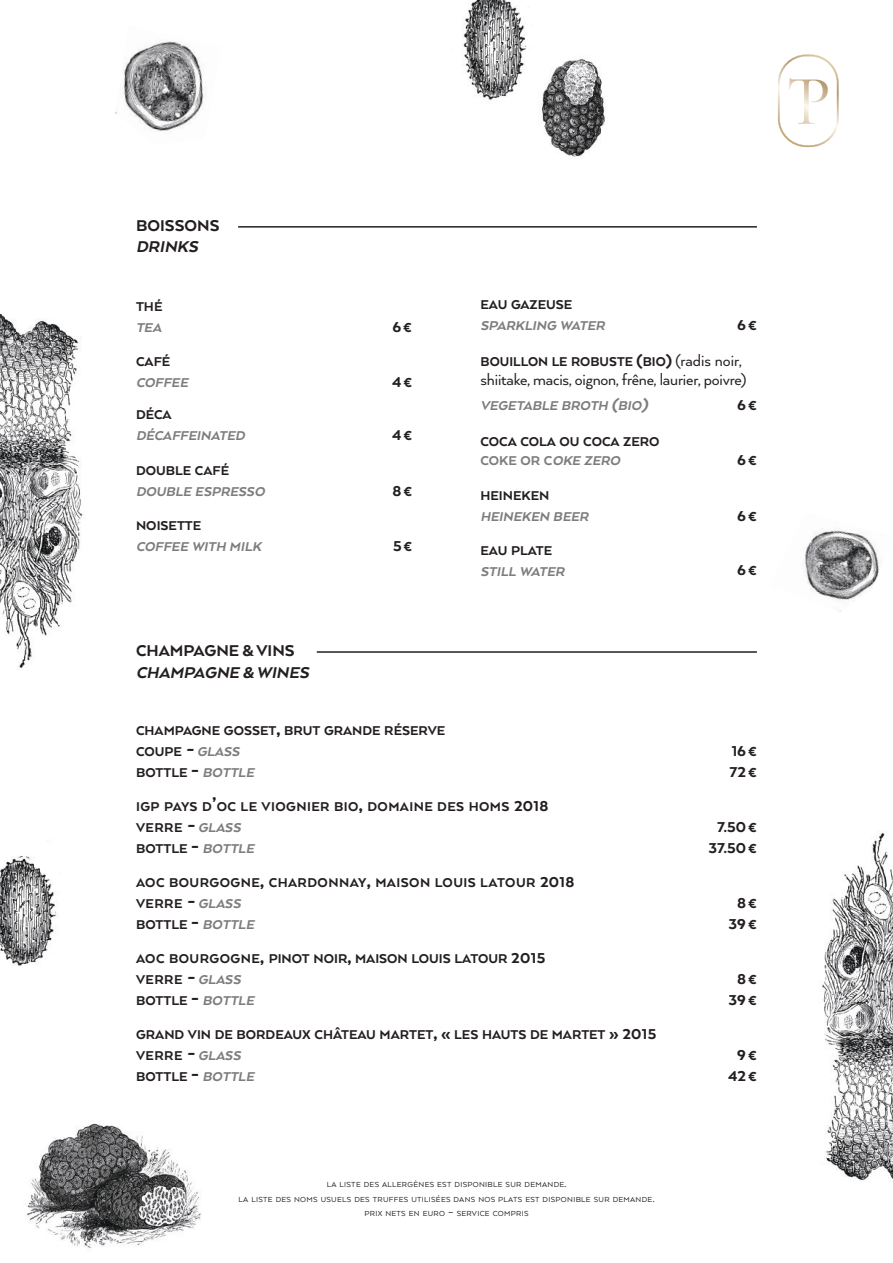
<style>
.page{position:relative;width:893px;height:1263px;background:#fff}
.page>*{position:absolute;margin:0;border:0;box-sizing:border-box;transform-origin:0 0}
.t1{font:18px "TRIAL Arquitecta Office";letter-spacing:-.01em;color:#241f1f}
.t2{font:700 18px "TRIAL Arquitecta Office";color:#241f1f}
.t3{font:italic 700 18px "TRIAL Arquitecta Office";color:#241f1f}
.t4{font:700 16.5px "TRIAL Arquitecta Office";color:#241f1f}
.t5{font:700 14.7px/21px "TRIAL Arquitecta Office";color:#241f1f}
.t6{font:700 14.7px/21px "TRIAL Arquitecta Office";letter-spacing:.03em;color:#241f1f}
.t7{font:italic 700 14.7px "TRIAL Arquitecta Office";color:#7d7c7e}
.t8{font:8.4px/14.4px "TRIAL Arquitecta Office";letter-spacing:.035em;color:#241f1f;text-align:center}
.s1{font-size:15px}
.s2{font-size:21px}
.s3{font-style:italic;font-size:21px}
.s4{font-style:italic;color:#7d7c7e}
.s5{font-size:18px}
.s6{font-weight:400;font-size:18px}
.s7{color:#7d7c7e}
.s8{font-size:16.5px}
.s9{font-size:12px}
</style>
<div class="page">
<hr style="left:238px;top:226px;width:519px;height:2px;background:#241f1f">
<hr style="left:317px;top:651px;width:440px;height:2px;background:#241f1f">
<svg style="left:778px;top:54px;width:61px;height:93px"></svg>
<img style="left:0;top:314px;width:83px;height:355px">
<img style="left:822px;top:832px;width:71px;height:349px">
<img style="left:116px;top:41px;width:88px;height:90px">
<img style="left:804px;top:530px;width:75px;height:82px">
<img style="left:462px;top:0;width:65px;height:100px">
<img style="left:541px;top:59px;width:65px;height:98px">
<img style="left:0;top:840px;width:58px;height:126px">
<img style="left:26px;top:1123px;width:175px;height:125px">
<p class="t2" style="left:136px;top:215px;width:85px">BOISSONS</p>
<p class="t3" style="left:136px;top:236px;width:67px">DRINKS</p>
<p class="t5" style="left:136px;top:296px;width:28px">THÉ</p>
<p class="t7" style="left:136px;top:319px;width:30px">TEA</p>
<p class="t4" style="left:392px;top:317px;width:21px">6<span class="s1">€</span></p>
<p class="t5" style="left:136px;top:351px;width:36px">CAFÉ</p>
<p class="t7" style="left:136px;top:374px;width:56px">COFFEE</p>
<p class="t4" style="left:392px;top:372px;width:22px">4<span class="s1">€</span></p>
<p class="t5" style="left:136px;top:404px;width:37px">DÉCA</p>
<p class="t7" style="left:136px;top:427px;width:113px">DÉCAFFEINATED</p>
<p class="t4" style="left:392px;top:425px;width:22px">4<span class="s1">€</span></p>
<p class="t5" style="left:136px;top:460px;width:95px">DOUBLE CAFÉ</p>
<p class="t7" style="left:136px;top:483px;width:133px">DOUBLE ESPRESSO</p>
<p class="t4" style="left:393px;top:482px;width:21px">8<span class="s1">€</span></p>
<p class="t5" style="left:136px;top:515px;width:67px">NOISETTE</p>
<p class="t7" style="left:136px;top:538px;width:130px">COFFEE WITH MILK</p>
<p class="t4" style="left:393px;top:536px;width:21px">5<span class="s1">€</span></p>
<p class="t2" style="left:136px;top:640px;width:160px">CHAMPAGNE &amp; VINS</p>
<p class="t3" style="left:136px;top:662px;width:178px">CHAMPAGNE &amp; WINES</p>
<p class="t5" style="left:136px;top:720px;width:311px">CHAMPAGNE GOSSET<span class="s2">,</span> BRUT GRANDE RÉSERVE<br>COUPE <span class="s3">-</span> <span class="s4">GLASS</span></p>
<p class="t5" style="left:480px;top:294px;width:93px">EAU GAZEUSE</p>
<p class="t7" style="left:480px;top:318px;width:129px">SPARKLING WATER</p>
<p class="t4" style="left:737px;top:316px;width:21px">6<span class="s1">€</span></p>
<p class="t5" style="left:480px;top:351px;width:263px">BOUILLON LE ROBUSTE <span class="s5">(</span>BIO<span class="s5">)</span> <span class="s6">(radis noir,</span></p>
<p class="t1" style="left:480px;top:369px;width:267px">shiitake, macis, oignon, frêne, laurier, poivre)</p>
<p class="t7" style="left:480px;top:398px;width:172px">VEGETABLE BROTH <span class="s5">(</span>BIO<span class="s5">)</span></p>
<p class="t4" style="left:737px;top:396px;width:21px">6<span class="s1">€</span></p>
<p class="t5" style="left:480px;top:431px;width:181px;line-height:19.5px">COCA COLA OU COCA ZERO<br><span class="s7">COKE OR C</span><span class="s4">OKEZERO</span></p>
<p class="t4" style="left:737px;top:451px;width:21px">6<span class="s1">€</span></p>
<p class="t5" style="left:480px;top:485px;width:70px">HEINEKEN</p>
<p class="t7" style="left:480px;top:509px;width:113px">HEINEKEN BEER</p>
<p class="t4" style="left:737px;top:507px;width:21px">6<span class="s1">€</span></p>
<p class="t5" style="left:480px;top:540px;width:73px">EAU PLATE</p>
<p class="t7" style="left:480px;top:563px;width:89px">STILL WATER</p>
<p class="t4" style="left:737px;top:560px;width:21px">6<span class="s1">€</span></p>
<p class="t4" style="left:732px;top:742px;width:27px">16<span class="s1">€</span></p>
<p class="t5" style="left:136px;top:762px;width:122px">BOTTLE <span class="s2">-</span> <span class="s4">BOTTLE</span></p>
<p class="t4" style="left:730px;top:763px;width:29px">72<span class="s1">€</span></p>
<p class="t6" style="left:136px;top:796px;width:414px">IGP PAYS D<span class="s2">’</span>OC LE VIOGNIER BIO<span class="s2">,</span> DOMAINE DES HOMS <span class="s8">2018<br></span>VERRE <span class="s3">-</span> <span class="s4">GLASS</span></p>
<p class="t4" style="left:717px;top:818px;width:41px">7.50<span class="s1">€</span></p>
<p class="t5" style="left:136px;top:838px;width:122px">BOTTLE <span class="s2">-</span> <span class="s4">BOTTLE</span></p>
<p class="t4" style="left:708px;top:839px;width:50px">37.50<span class="s1">€</span></p>
<p class="t6" style="left:136px;top:872px;width:440px">AOC BOURGOGNE<span class="s2">,</span> CHARDONNAY<span class="s2">,</span> MAISON LOUIS LATOUR <span class="s8">2018<br></span>VERRE <span class="s3">-</span> <span class="s4">GLASS</span></p>
<p class="t4" style="left:737px;top:893px;width:21px">8<span class="s1">€</span></p>
<p class="t5" style="left:136px;top:914px;width:122px">BOTTLE <span class="s2">-</span> <span class="s4">BOTTLE</span></p>
<p class="t4" style="left:728px;top:914px;width:30px">39<span class="s1">€</span></p>
<p class="t5" style="left:136px;top:948px;width:411px">AOC BOURGOGNE<span class="s2">,</span> PINOT NOIR<span class="s2">,</span> MAISON LOUIS LATOUR <span class="s8">2015<br></span>VERRE <span class="s3">-</span> <span class="s4">GLASS</span></p>
<p class="t4" style="left:737px;top:969px;width:21px">8<span class="s1">€</span></p>
<p class="t5" style="left:136px;top:990px;width:122px">BOTTLE <span class="s2">-</span> <span class="s4">BOTTLE</span></p>
<p class="t4" style="left:728px;top:990px;width:30px">39<span class="s1">€</span></p>
<p class="t5" style="left:136px;top:1023px;width:522px">GRAND VIN DE BORDEAUX CHÂTEAU MARTET<span class="s2">, «</span> LES HAUTS DE MARTET <span class="s2">»</span> <span class="s8">2015<br></span>VERRE <span class="s3">-</span> <span class="s4">GLASS</span></p>
<p class="t4" style="left:737px;top:1045px;width:21px">9<span class="s1">€</span></p>
<p class="t5" style="left:136px;top:1065px;width:122px">BOTTLE <span class="s2">-</span> <span class="s4">BOTTLE</span></p>
<p class="t4" style="left:728px;top:1066px;width:30px">42<span class="s1">€</span></p>
<p class="t8" style="left:239px;top:1177px;width:417px">LA LISTE DES ALLERGÈNES EST DISPONIBLE SUR DEMANDE<span class="s9">.<br></span>LA LISTE DES NOMS USUELS DES TRUFFES UTILISÉES DANS NOS PLATS EST DISPONIBLE SUR DEMANDE<span class="s9">.<br></span>PRIX NETS EN EURO <span class="s9">–</span> SERVICE COMPRIS</p>
</div>
